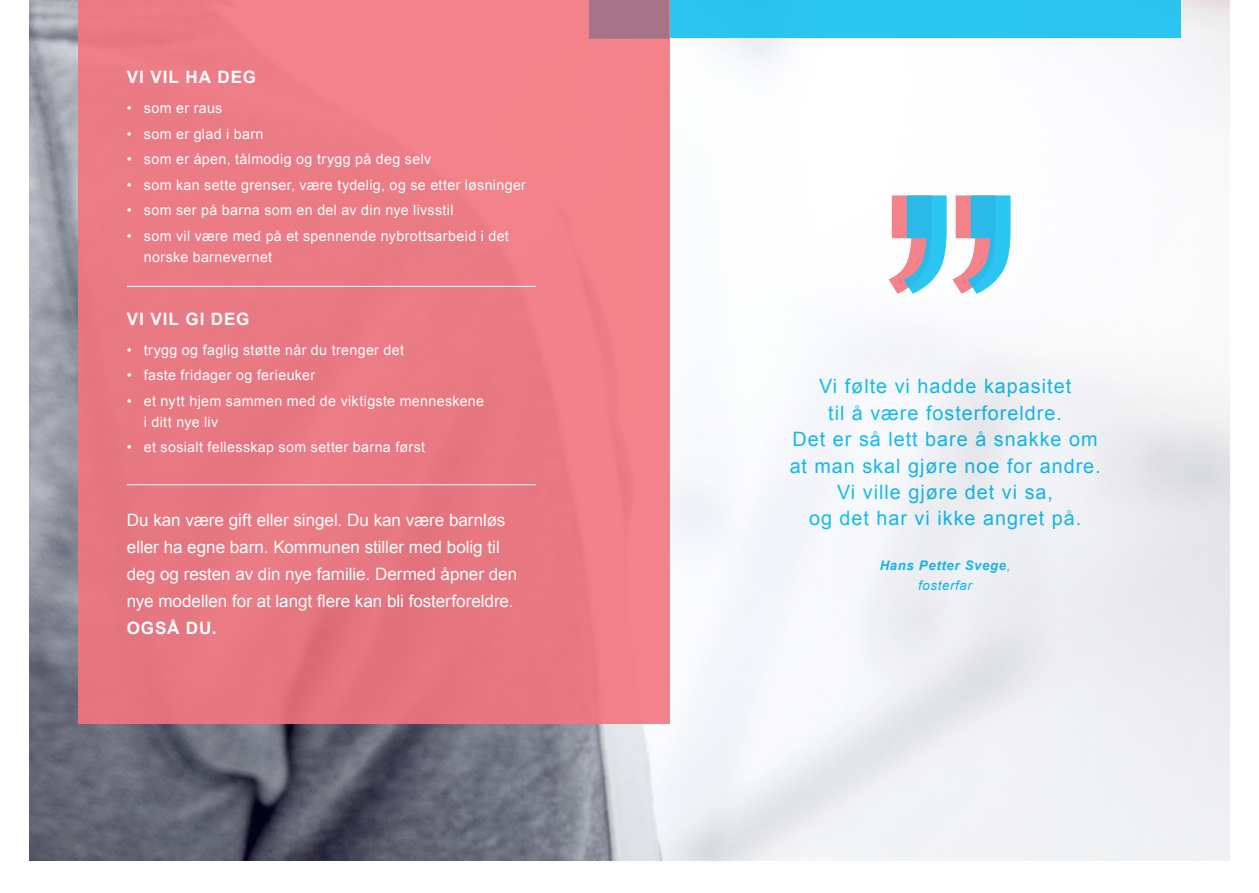
<style>
.page{position:relative;width:1259px;height:893px;background:#fff}
.page>*{position:absolute;margin:0;border:0;box-sizing:border-box;transform-origin:0 0}
.t1{font:19.8px/26.4px "Arial";letter-spacing:.05em;color:#15c0f2;text-align:center}
.innholdsliste{font:17.1px/27px "Arial";letter-spacing:-.005em;color:#fff}
.innholdsliste-2{font:700 17.1px "Arial";letter-spacing:.055em;color:#fff}
.innholdsliste-3{font:14.25px/21px "Arial";letter-spacing:.025em;color:#fff}
.t2{font:italic 700 13.2px/19.8px "Arial";letter-spacing:.05em;color:#15c0f2;text-align:center}
.s1{font-weight:700}
.s2{font-weight:400}
</style>
<div class="page">
<img style="left:30px;top:0;width:1199px;height:861px">
<div style="left:589px;top:0;width:591px;height:38px;background:#2cc5f3"></div>
<svg style="left:659px;top:129px;width:571px;height:732px;fill:#f2f4f8"></svg>
<div style="left:78px;top:0;width:591px;height:723px;background:#ea7a84"></div>
<hr style="left:127px;top:484px;width:409px;height:1px;background:#fff">
<hr style="left:127px;top:286px;width:409px;height:1px;background:#fff">
<div style="left:589px;top:0;width:80px;height:38px;background:#a67387"></div>
<svg style="left:888px;top:195px;width:122px;height:99px"></svg>
<p class="innholdsliste-2" style="left:127px;top:66px;width:131px">VI VIL HA DEG</p>
<p class="innholdsliste-3" style="left:127px;top:98px;width:97px">• som er raus</p>
<p class="innholdsliste-3" style="left:127px;top:123px;width:138px">• som er glad i barn</p>
<p class="innholdsliste-3" style="left:127px;top:149px;width:306px">• som er åpen, tålmodig og trygg på deg selv</p>
<p class="innholdsliste-3" style="left:127px;top:174px;width:401px">• som kan sette grenser, være tydelig, og se etter løsninger</p>
<p class="innholdsliste-3" style="left:127px;top:200px;width:328px">• som ser på barna som en del av din nye livsstil</p>
<p class="innholdsliste-3" style="left:144px;top:225px;width:366px;text-indent:-17px">• som vil være med på et spennende nybrottsarbeid i det norske barnevernet</p>
<p class="innholdsliste-2" style="left:127px;top:307px;width:124px">VI VIL GI DEG</p>
<p class="innholdsliste-3" style="left:127px;top:339px;width:279px">• trygg og faglig støtte når du trenger det</p>
<p class="innholdsliste-3" style="left:127px;top:365px;width:190px">• faste fridager og ferieuker</p>
<p class="innholdsliste-3" style="left:144px;top:390px;width:342px;text-indent:-17px">• et nytt hjem sammen med de viktigste menneskene i ditt nye liv</p>
<p class="innholdsliste-3" style="left:127px;top:437px;width:300px">• et sosialt fellesskap som setter barna først</p>
<p class="innholdsliste" style="left:127px;top:506px;width:392px">Du kan være gift eller singel. Du kan være barnløs eller ha egne barn. Kommunen stiller med bolig til deg og resten av din nye familie. Dermed åpner den nye modellen for at langt flere kan bli fosterforeldre.<br><span class="s1">OGSÅ DU.</span></p>
<h1 class="t1" style="left:789px;top:373px;width:313px">Vi følte vi hadde kapasitet<br>til å være fosterforeldre.<br>Det er så lett bare å snakke om at man skal gjøre noe for andre.<br>Vi ville gjøre det vi sa,<br>og det har vi ikke angret på.</h1>
<p class="t2" style="left:879px;top:556px;width:132px">Hans Petter Svege<span class="s2">, fosterfar</span></p>
</div>
